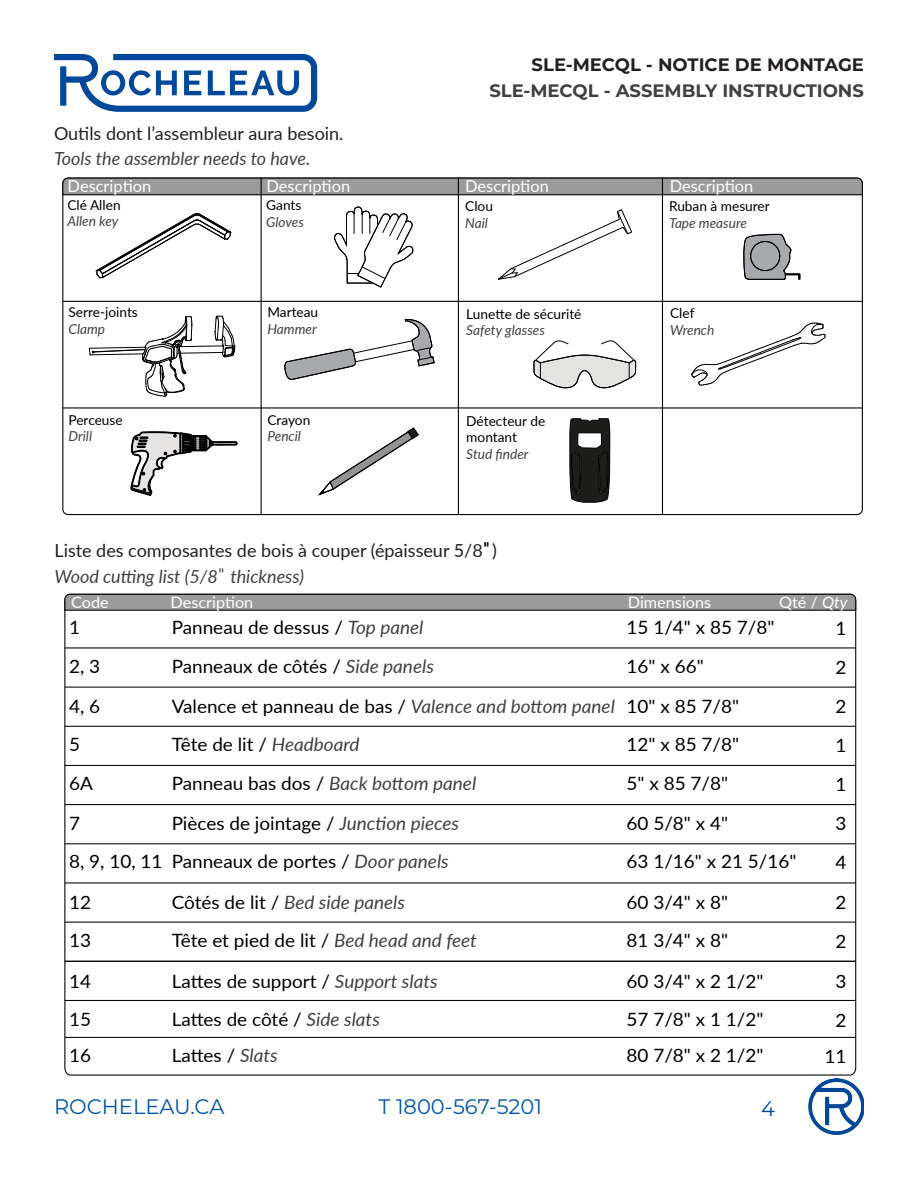
<style>
.page{position:relative;width:918px;height:1188px;background:#fff}
.page>*{position:absolute;margin:0;border:0;box-sizing:border-box;transform-origin:0 0}
.t1{font:21px "Montserrat";color:#0154a6}
.t2{font:21px "Montserrat";color:#004899}
.t3{font:18.3px "Lato";color:#000}
.t4{font:italic 18.3px "Lato";color:#404040}
.t5{font:18px "Lato";color:#231f20}
.t6{font:italic 18px "Lato";color:#404040}
.t7{font:700 18px "Montserrat";color:#404040}
.t8{font:700 18px "Montserrat";color:#231f20}
.t9{font:16.5px "Lato";color:#fff}
.t10{font:15.75px "Lato";color:#fff}
.t11{font:13.65px/16.5px "Lato";color:#000}
.t12{font:italic 13.65px/16.5px "Lato";letter-spacing:-.005em;color:#404040}
.s1{font-style:italic;color:#404040}
.s2{font-style:normal;color:#000}
.s3{font-style:normal}
.s4{font-style:italic}
</style>
<div class="page">
<svg style="left:54px;top:54px;width:263px;height:58px"></svg>
<img style="left:809px;top:1079px;width:55px;height:55px">
<hr style="left:63px;top:301px;width:799px;height:1px;background:#000">
<hr style="left:63px;top:407px;width:799px;height:2px;background:#000">
<hr style="left:662px;top:178px;width:1px;height:337px;background:#000">
<svg style="left:62px;top:177px;width:801px;height:19px;background:#8c8b8b"></svg>
<hr style="left:458px;top:178px;width:1px;height:337px;background:#000">
<hr style="left:261px;top:178px;width:1px;height:336px;background:#000">
<svg style="left:569px;top:407px;width:41px;height:109px"></svg>
<svg style="left:284px;top:319px;width:151px;height:61px"></svg>
<svg style="left:743px;top:234px;width:58px;height:46px"></svg>
<div style="left:750px;top:241px;width:30px;height:30px;background:#a8a9ad;border:1px solid #000;border-radius:50%"></div>
<div style="left:750px;top:241px;width:30px;height:30px;border:1px solid #000;border-radius:50%"></div>
<svg style="left:533px;top:340px;width:103px;height:48px"></svg>
<svg style="left:318px;top:427px;width:101px;height:69px"></svg>
<svg style="left:691px;top:323px;width:135px;height:63px"></svg>
<svg style="left:89px;top:316px;width:149px;height:180px"></svg>
<svg style="left:498px;top:209px;width:134px;height:71px"></svg>
<svg style="left:95px;top:213px;width:138px;height:66px"></svg>
<svg style="left:334px;top:207px;width:80px;height:81px"></svg>
<svg style="left:64px;top:611px;width:793px;height:465px"></svg>
<svg style="left:64px;top:593px;width:793px;height:18px;background:#8b8a8a"></svg>
<hr style="left:65px;top:647px;width:791px;height:1px;background:#000">
<hr style="left:65px;top:687px;width:791px;height:1px;background:#000">
<hr style="left:65px;top:726px;width:791px;height:1px;background:#000">
<hr style="left:65px;top:765px;width:791px;height:1px;background:#000">
<hr style="left:65px;top:804px;width:791px;height:1px;background:#000">
<hr style="left:65px;top:843px;width:791px;height:1px;background:#000">
<hr style="left:65px;top:882px;width:791px;height:1px;background:#000">
<hr style="left:65px;top:922px;width:791px;height:1px;background:#000">
<hr style="left:65px;top:961px;width:791px;height:1px;background:#000">
<hr style="left:65px;top:1000px;width:791px;height:1px;background:#000">
<hr style="left:65px;top:1037px;width:791px;height:1px;background:#000">
<p class="t5" style="left:54px;top:120px;width:291px">Outils dont l’assembleur aura besoin.</p>
<p class="t6" style="left:54px;top:146px;width:258px">Tools the assembler needs to have.</p>
<p class="t8" style="left:532px;top:52px;width:334px">SLE-MECQL - NOTICE DE MONTAGE</p>
<p class="t7" style="left:489px;top:78px;width:376px">SLE-MECQL - ASSEMBLY INSTRUCTIONS</p>
<p class="t9" style="left:68px;top:174px;width:85px">Description</p>
<p class="t9" style="left:267px;top:174px;width:85px">Description</p>
<p class="t9" style="left:465px;top:174px;width:85px">Description</p>
<p class="t9" style="left:670px;top:174px;width:85px">Description</p>
<p class="t11" style="left:67px;top:196px;width:55px">Clé Allen<br><span class="s1">Allen key</span></p>
<p class="t12" style="left:266px;top:196px;width:39px"><span class="s2">Gants<br></span>Gloves</p>
<p class="t11" style="left:669px;top:197px;width:102px">Ruban à mesurer<br><span class="s1">Tape measure</span></p>
<p class="t11" style="left:465px;top:197px;width:29px">Clou<br><span class="s1">Nail</span></p>
<p class="t11" style="left:69px;top:303px;width:71px">Serre-joints<br><span class="s1">Clamp</span></p>
<p class="t11" style="left:69px;top:411px;width:56px">Perceuse<br><span class="s1">Drill</span></p>
<p class="t11" style="left:267px;top:304px;width:52px">Marteau<br><span class="s1">Hammer</span></p>
<p class="t11" style="left:267px;top:411px;width:44px">Crayon<br><span class="s1">Pencil</span></p>
<p class="t11" style="left:466px;top:305px;width:117px">Lunette de sécurité<br><span class="s1">Safety glasses</span></p>
<p class="t11" style="left:466px;top:412px;width:80px">Détecteur de montant<br><span class="s1">Stud finder</span></p>
<p class="t12" style="left:670px;top:305px;width:46px"><span class="s2">Clef<br></span>Wrench</p>
<p class="t5" style="left:54px;top:538px;width:444px">Liste des composantes de bois à couper (épaisseur 5/8̎̎̎̎ )</p>
<p class="t6" style="left:54px;top:563px;width:251px">Wood cutting list (5/8<span class="s3">̎</span> thickness)</p>
<p class="t10" style="left:71px;top:591px;width:39px">Code</p>
<p class="t10" style="left:171px;top:591px;width:84px">Description</p>
<p class="t10" style="left:628px;top:591px;width:85px">Dimensions</p>
<p class="t10" style="left:779px;top:591px;width:70px">Qté / <span class="s4">Qty</span></p>
<p class="t3" style="left:69px;top:615px;width:12px">1</p>
<p class="t3" style="left:172px;top:615px;width:253px">Panneau de dessus / <span class="s1">Top panel</span></p>
<p class="t3" style="left:627px;top:615px;width:150px">15 1/4" x 85 7/8"</p>
<p class="t3" style="left:835px;top:615px;width:12px">1</p>
<p class="t3" style="left:69px;top:653px;width:33px">2, 3</p>
<p class="t3" style="left:172px;top:653px;width:264px">Panneaux de côtés / <span class="s1">Side panels</span></p>
<p class="t3" style="left:627px;top:653px;width:79px">16" x 66"</p>
<p class="t3" style="left:835px;top:654px;width:12px">2</p>
<p class="t3" style="left:69px;top:693px;width:33px">4, 6</p>
<p class="t3" style="left:172px;top:693px;width:569px">Valence et panneau de bas / <span class="s1">Valence and bottom panel</span> 10" x 85 7/8"</p>
<p class="t3" style="left:835px;top:694px;width:12px">2</p>
<p class="t3" style="left:69px;top:731px;width:12px">5</p>
<p class="t3" style="left:172px;top:731px;width:189px">Tête de lit / <span class="s1">Headboard</span></p>
<p class="t3" style="left:627px;top:731px;width:114px">12" x 85 7/8"</p>
<p class="t3" style="left:835px;top:732px;width:12px">1</p>
<p class="t3" style="left:69px;top:771px;width:25px">6A</p>
<p class="t4" style="left:172px;top:771px;width:306px"><span class="s2">Panneau bas dos /</span> Back bottom panel</p>
<p class="t3" style="left:627px;top:771px;width:103px">5" x 85 7/8"</p>
<p class="t3" style="left:835px;top:771px;width:12px">1</p>
<p class="t3" style="left:69px;top:810px;width:12px">7</p>
<p class="t3" style="left:172px;top:810px;width:289px">Pièces de jointage / <span class="s1">Junction pieces</span></p>
<p class="t3" style="left:627px;top:810px;width:103px">60 5/8" x 4"</p>
<p class="t3" style="left:835px;top:811px;width:12px">3</p>
<p class="t3" style="left:69px;top:849px;width:381px">8, 9, 10, 11 Panneaux de portes / <span class="s1">Door panels</span></p>
<p class="t3" style="left:627px;top:849px;width:172px">63 1/16" x 21 5/16"</p>
<p class="t3" style="left:835px;top:849px;width:12px">4</p>
<p class="t3" style="left:69px;top:889px;width:23px">12</p>
<p class="t4" style="left:172px;top:889px;width:235px"><span class="s2">Côtés de lit /</span> Bed side panels</p>
<p class="t3" style="left:627px;top:889px;width:103px">60 3/4" x 8"</p>
<p class="t3" style="left:835px;top:890px;width:12px">2</p>
<p class="t3" style="left:69px;top:927px;width:23px">13</p>
<p class="t3" style="left:172px;top:927px;width:307px">Tête et pied de lit / <span class="s1">Bed head and feet</span></p>
<p class="t3" style="left:627px;top:927px;width:103px">81 3/4" x 8"</p>
<p class="t3" style="left:835px;top:928px;width:12px">2</p>
<p class="t3" style="left:69px;top:968px;width:23px">14</p>
<p class="t3" style="left:172px;top:968px;width:268px">Lattes de support / <span class="s1">Support slats</span></p>
<p class="t3" style="left:627px;top:968px;width:139px">60 3/4" x 2 1/2"</p>
<p class="t3" style="left:835px;top:969px;width:12px">3</p>
<p class="t3" style="left:69px;top:1006px;width:23px">15</p>
<p class="t3" style="left:172px;top:1006px;width:210px">Lattes de côté / <span class="s1">Side slats</span></p>
<p class="t3" style="left:627px;top:1006px;width:139px">57 7/8" x 1 1/2"</p>
<p class="t3" style="left:835px;top:1007px;width:12px">2</p>
<p class="t3" style="left:69px;top:1042px;width:23px">16</p>
<p class="t3" style="left:172px;top:1042px;width:108px">Lattes / <span class="s1">Slats</span></p>
<p class="t3" style="left:627px;top:1042px;width:139px">80 7/8" x 2 1/2"</p>
<p class="t3" style="left:824px;top:1043px;width:23px">11</p>
<p class="t1" style="left:54px;top:1092px;width:172px">ROCHELEAU.CA</p>
<p class="t1" style="left:378px;top:1092px;width:165px">T 1800-567-5201</p>
<p class="t2" style="left:761px;top:1094px;width:15px">4</p>
</div>
